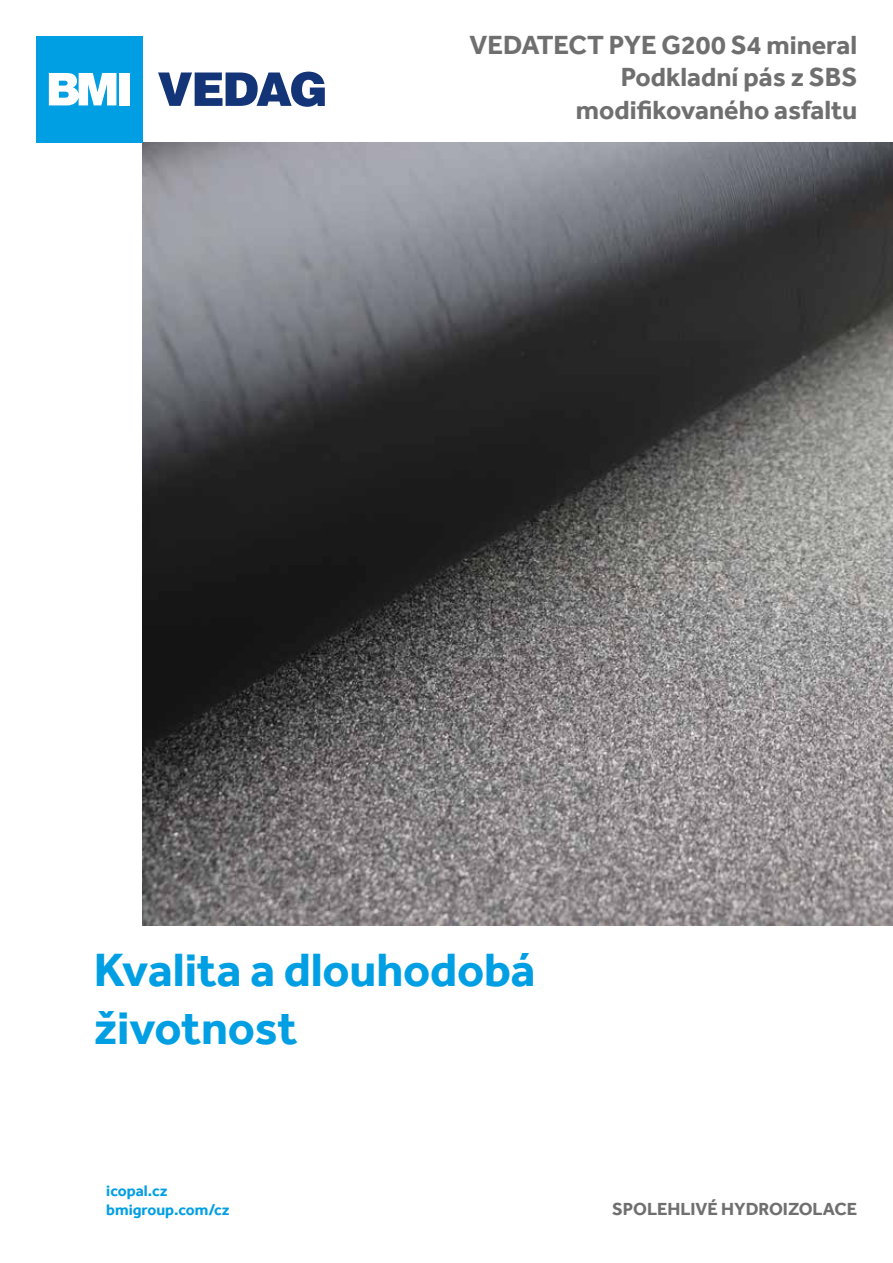
<style>
.page{position:relative;width:893px;height:1263px;background:#fff}
.page>*{position:absolute;margin:0;border:0;box-sizing:border-box;transform-origin:0 0}
.t1{font:700 48px/57.6px "Effra";letter-spacing:-.005em;color:#009fe3}
.t2{font:700 27px/32.4px "Effra";color:#706f6f;text-align:right}
.t3{font:700 18px "Effra";color:#706f6f}
.t4{font:700 15.75px/18.9px "Effra";color:#009fe3}
</style>
<div class="page">
<img style="left:143px;top:142px;width:750px;height:784px">
<svg style="left:158px;top:72px;width:167px;height:35px"></svg>
<div style="left:36px;top:36px;width:107px;height:107px;background:#009fe3"></div>
<svg style="left:49px;top:73px;width:67px;height:32px;background:#d2eefa"></svg>
<div style="left:120px;top:73px;width:10px;height:32px;background:#fff"></div>
<p class="t2" style="left:469px;top:28px;width:389px">VEDATECT PYE G200 S4 mineral<br>Podkladní pás z SBS modifikovaného asfaltu</p>
<h1 class="t1" style="left:94px;top:941px;width:443px">Kvalita a dlouhodobá životnost</h1>
<p class="t4" style="left:106px;top:1181px;width:125px">icopal.cz bmigroup.com/cz</p>
<p class="t3" style="left:612px;top:1198px;width:247px">SPOLEHLIVÉ HYDROIZOLACE</p>
</div>
